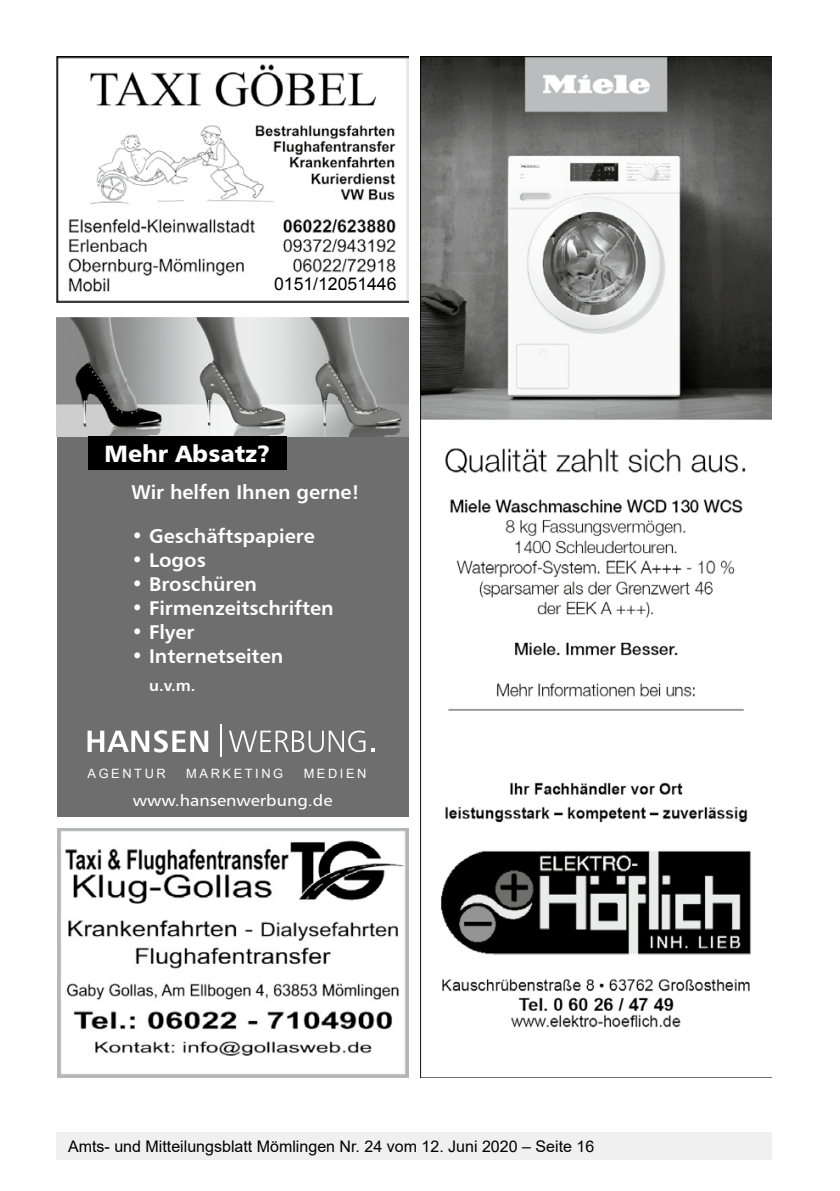
<style>
.page{position:relative;width:840px;height:1191px;background:#fff}
.page>*{position:absolute;margin:0;border:0;box-sizing:border-box;transform-origin:0 0}
.t1{font:23.6px "Humanist 777 BT Black B";color:#fff}
.t2{font:20px "Humanist 777 BT Bold B";color:#fff}
.t3{font:17.6px "Arial";color:#000}
.t4{font:16px "Arial";color:#000}
.t5{font:16px "Humanist 777 BT Roman B";color:#fff;scale:1.1 1}
.t6{font:16px "Humanist 777 BT Bold B";color:#fff}
.t7{font:12.8px "Arial";letter-spacing:.2em;color:#fff}
</style>
<div class="page">
<div style="left:57px;top:1132px;width:714px;height:27px;background:#f0f0f0"></div>
<img style="left:57px;top:828px;width:351px;height:249px">
<img style="left:57px;top:57px;width:351px;height:246px">
<div style="left:278px;top:274px;width:121px;height:21px;background:#fff"></div>
<img style="left:420px;top:57px;width:351px;height:1020px">
<div style="left:57px;top:435px;width:351px;height:381px;background:#6e6e6e"></div>
<img style="left:57px;top:317px;width:351px;height:119px">
<div style="left:88px;top:437px;width:198px;height:33px;background:#000"></div>
<svg style="left:87px;top:730px;width:121px;height:22px"></svg>
<svg style="left:229px;top:730px;width:145px;height:22px"></svg>
<hr style="left:219px;top:725px;width:2px;height:32px;background:#fff">
<p class="t3" style="left:274px;top:273px;width:124px">0151/12051446</p>
<p class="t1" style="left:105px;top:439px;width:167px">Mehr Absatz?</p>
<p class="t2" style="left:131px;top:480px;width:230px">Wir helfen Ihnen gerne!</p>
<p class="t2" style="left:131px;top:523px;width:185px">• Geschäftspapiere</p>
<p class="t2" style="left:131px;top:547px;width:76px">• Logos</p>
<p class="t2" style="left:131px;top:571px;width:127px">• Broschüren</p>
<p class="t2" style="left:131px;top:595px;width:204px">• Firmenzeitschriften</p>
<p class="t2" style="left:131px;top:619px;width:65px">• Flyer</p>
<p class="t2" style="left:131px;top:643px;width:153px">• Internetseiten</p>
<p class="t6" style="left:149px;top:675px;width:48px">u.v.m.</p>
<p class="t7" style="left:87px;top:765px;width:80px">AGENTUR</p>
<p class="t7" style="left:186px;top:765px;width:98px">MARKETING</p>
<p class="t7" style="left:303px;top:765px;width:64px">MEDIEN</p>
<p class="t5" style="left:133px;top:790px;width:183px">www.hansenwerbung.de</p>
<p class="t4" style="left:68px;top:1135px;width:527px">Amts- und Mitteilungsblatt Mömlingen Nr. 24 vom 12. Juni 2020 – Seite 16</p>
</div>
